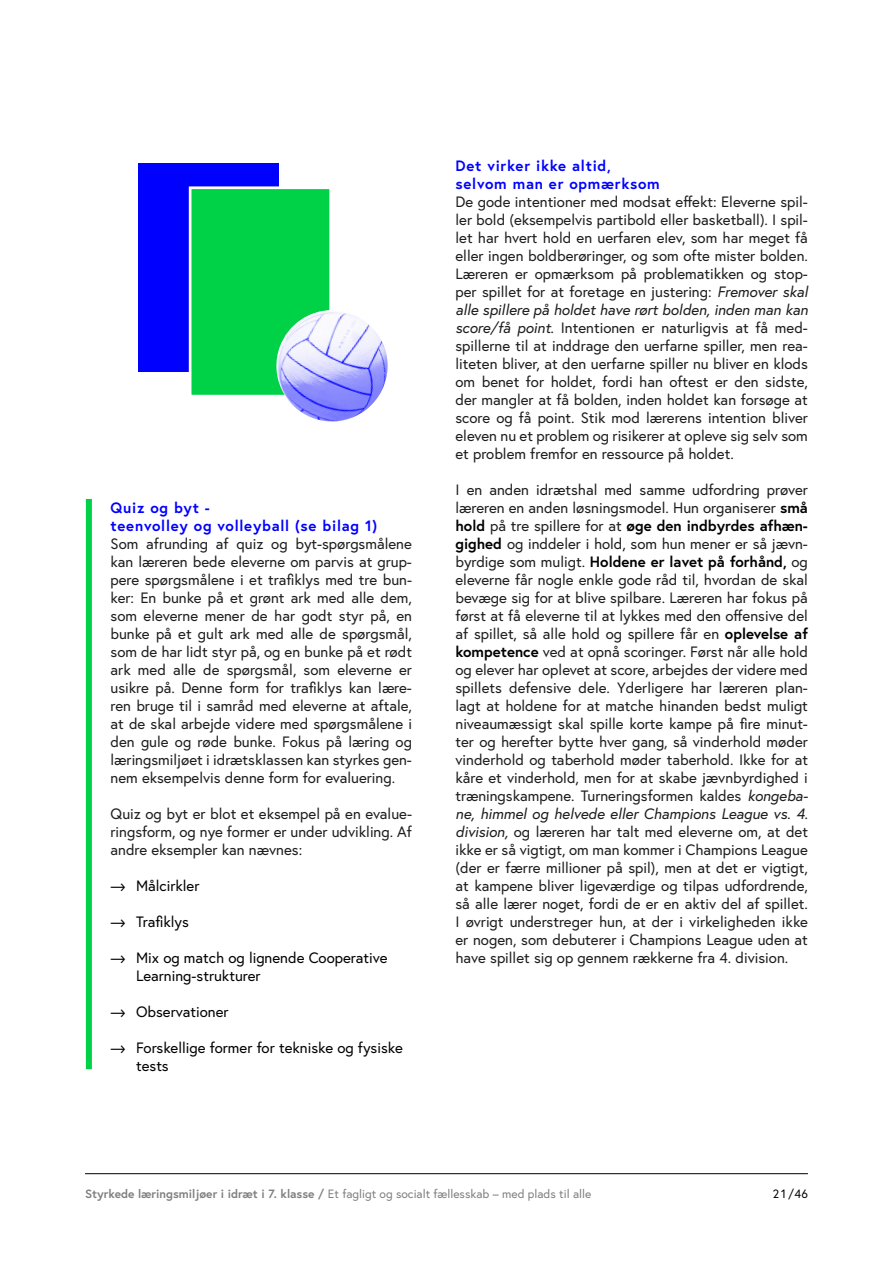
<style>
.page{position:relative;width:893px;height:1263px;background:#fff}
.page>*{position:absolute;margin:0;border:0;box-sizing:border-box;transform-origin:0 0}
.t1{font:15px/18px "Europa";color:#1d1d1d}
.t2{font:15px/18px "Europa";color:#000}
.t3{font:12px "Europa";color:#808080}
.t4{font:12px "Europa";color:#000}
.s1{font-weight:700;color:#00f}
.s2{font-style:italic}
.s3{font-weight:700;color:#000}
.s4{font-weight:700}
</style>
<div class="page">
<div style="left:139px;top:164px;width:140px;height:208px;background:#00f"></div>
<div style="left:189px;top:186px;width:143px;height:211px;background:#00d248;border:3px solid #fff"></div>
<hr style="left:85px;top:1173px;width:723px;height:1px;background:#000">
<img style="left:269px;top:310px;width:119px;height:112px">
<div style="left:86px;top:499px;width:6px;height:570px;background:#00d248"></div>
<p class="t1" style="left:111px;top:499px;width:303px"><span class="s1">Quiz og byt -<br>teenvolley og volleyball (se bilag 1)<br></span>Som afrunding af quiz og byt-spørgsmålene kan læreren bede eleverne om parvis at grup&shy;pere spørgsmålene i et trafiklys med tre bun&shy;ker: En bunke på et grønt ark med alle dem, som eleverne mener de har godt styr på, en bunke på et gult ark med alle de spørgsmål, som de har lidt styr på, og en bunke på et rødt ark med alle de spørgsmål, som eleverne er usikre på. Denne form for trafiklys kan lære&shy;ren bruge til i samråd med eleverne at aftale, at de skal arbejde videre med spørgsmålene i den gule og røde bunke. Fokus på læring og læringsmiljøet i idrætsklassen kan styrkes gen&shy;nem eksempelvis denne form for evaluering.</p>
<p class="t1" style="left:111px;top:805px;width:303px;text-align:justify">Quiz og byt er blot et eksempel på en evalue&shy;ringsform, og nye former er under udvikling. Af andre eksempler kan nævnes:</p>
<p class="t2" style="left:111px;top:877px;width:90px">⟶ Målcirkler</p>
<p class="t2" style="left:111px;top:913px;width:80px">⟶ Trafiklys</p>
<p class="t2" style="left:136px;top:949px;width:253px;text-indent:-26px">⟶ Mix og match og lignende Cooperative<br>Learning-strukturer</p>
<p class="t2" style="left:111px;top:1003px;width:120px">⟶ Observationer</p>
<p class="t2" style="left:136px;top:1039px;width:268px;text-indent:-26px">⟶ Forskellige former for tekniske og fysiske tests</p>
<p class="t1" style="left:455px;top:157px;width:354px"><span class="s1">Det virker ikke altid,<br>selvom man er opmærksom<br></span>De gode intentioner med modsat effekt: Eleverne spil&shy;ler bold (eksempelvis partibold eller basketball). I spil&shy;let har hvert hold en uerfaren elev, som har meget få eller ingen boldberøringer, og som ofte mister bolden.<br>Læreren er opmærksom på problematikken og stop&shy;per spillet for at foretage en justering: <span class="s2">Fremover skal alle spillere på holdet have rørt bolden, inden man kan score/få point.</span> Intentionen er naturligvis at få med&shy;spillerne til at inddrage den uerfarne spiller, men rea&shy;liteten bliver, at den uerfarne spiller nu bliver en klods om benet for holdet, fordi han oftest er den sidste, der mangler at få bolden, inden holdet kan forsøge at score og få point. Stik mod lærerens intention bliver eleven nu et problem og risikerer at opleve sig selv som et problem fremfor en ressource på holdet.</p>
<p class="t1" style="left:455px;top:481px;width:354px;text-align:justify">I en anden idrætshal med samme udfordring prøver læreren en anden løsningsmodel. Hun organiserer <span class="s3">små hold</span> på tre spillere for at <span class="s3">øge den indbyrdes afhæn&shy;gighed</span> og inddeler i hold, som hun mener er så jævn&shy;byrdige som muligt. <span class="s3">Holdene er lavet på forhånd,</span> og eleverne får nogle enkle gode råd til, hvordan de skal bevæge sig for at blive spilbare. Læreren har fokus på først at få eleverne til at lykkes med den offensive del af spillet, så alle hold og spillere får en <span class="s3">oplevelse af kompetence</span> ved at opnå scoringer. Først når alle hold og elever har oplevet at score, arbejdes der videre med spillets defensive dele. Yderligere har læreren plan&shy;lagt at holdene for at matche hinanden bedst muligt niveaumæssigt skal spille korte kampe på fire minut&shy;ter og herefter bytte hver gang, så vinderhold møder vinderhold og taberhold møder taberhold. Ikke for at kåre et vinderhold, men for at skabe jævnbyrdighed i træningskampene. Turneringsformen kaldes <span class="s2">kongeba&shy;ne, himmel og helvede eller Champions League vs. 4. division,</span> og læreren har talt med eleverne om, at det ikke er så vigtigt, om man kommer i Champions League (der er færre millioner på spil), men at det er vigtigt, at kampene bliver ligeværdige og tilpas udfordrende, så alle lærer noget, fordi de er en aktiv del af spillet.<br>I øvrigt understreger hun, at der i virkeligheden ikke er nogen, som debuterer i Champions League uden at have spillet sig op gennem rækkerne fra 4. division.</p>
<p class="t3" style="left:85px;top:1186px;width:508px"><span class="s4">Styrkede læringsmiljøer i idræt i 7. klasse /</span> Et fagligt og socialt fællesskab – med plads til alle</p>
<p class="t4" style="left:773px;top:1186px;width:37px">21/46</p>
</div>
